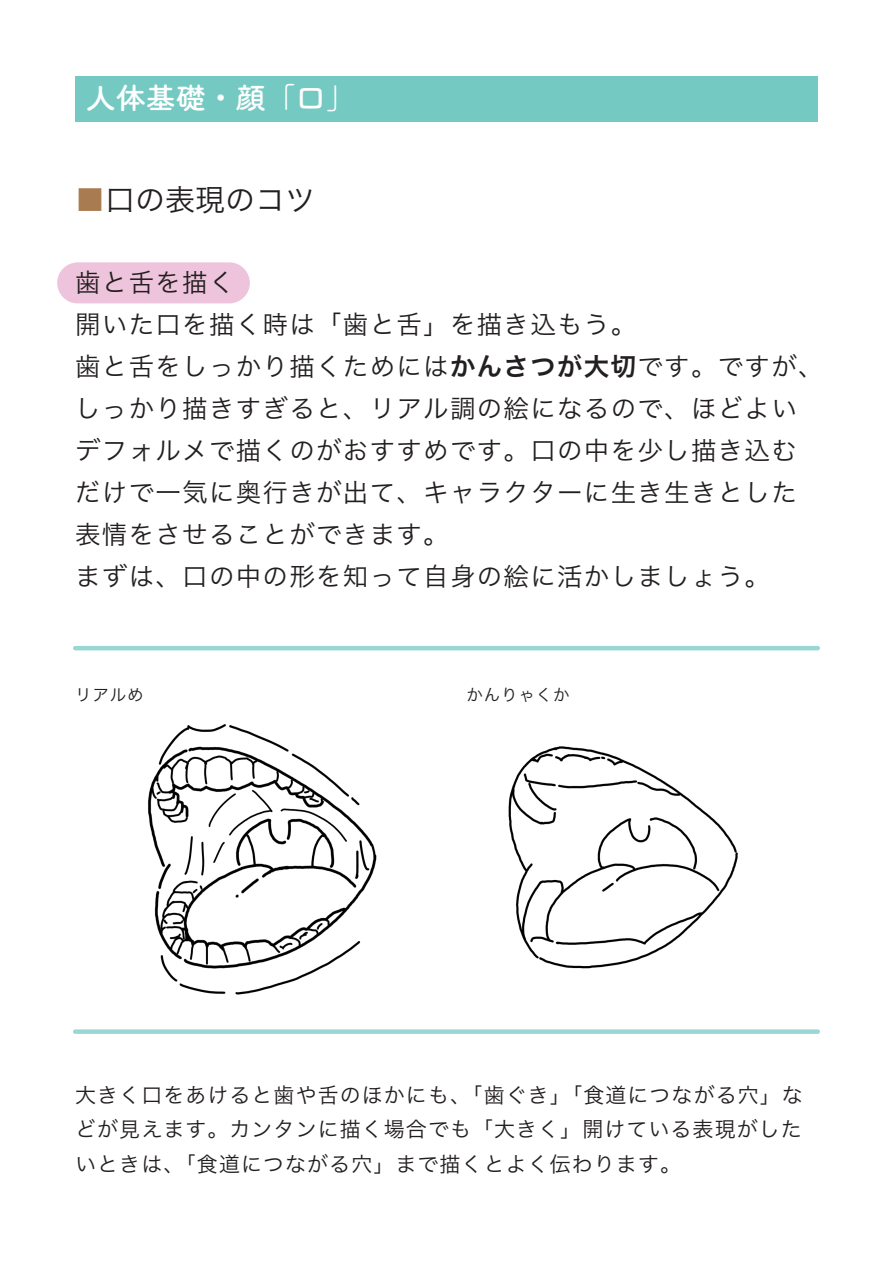
<style>
.page{position:relative;width:893px;height:1263px;background:#fff}
.page>*{position:absolute;margin:0;border:0;box-sizing:border-box;transform-origin:0 0}
.t1{font:700 30px "Tsuku A Rd Gothic";color:#fff}
.t2{font:30px "Hira Kaku Pro N W3";color:#231f20}
.t3{font:25.5px/42px "Hira Kaku Pro N W3";letter-spacing:.05em;color:#231f20}
.t4{font:21px/34.5px "Hira Kaku Pro N W3";letter-spacing:.05em;color:#231f20;text-align:justify}
.t5{font:16.5px "Hira Kaku Pro N W3";letter-spacing:.05em;color:#231f20}
.s1{color:#a97b50}
.s2{font-family:"Hira Kaku Pro N W6"}
</style>
<div class="page">
<div style="left:75px;top:76px;width:743px;height:46px;background:#74cac2"></div>
<img style="left:148px;top:724px;width:229px;height:271px">
<img style="left:508px;top:746px;width:230px;height:223px">
<hr style="left:75px;top:646px;width:743px;height:4px;background:#9ad6d3">
<div style="left:75px;top:1029px;width:743px;height:5px;background:#9ad6d3"></div>
<div style="left:57px;top:262px;width:193px;height:41px;background:#eec4dc;border-radius:21px"></div>
<p class="t1" style="left:86px;top:75px;width:272px">人体基礎・顔「口」</p>
<p class="t2" style="left:75px;top:173px;width:242px"><span class="s1">■</span>口の表現のコツ</p>
<p class="t3" style="left:75px;top:260px;width:750px">歯と舌を描く<br>開いた口を描く時は「歯と舌」を描き込もう。<br>歯と舌をしっかり描くためには<span class="s2">かんさつが大切</span>です。ですが、しっかり描きすぎると、リアル調の絵になるので、ほどよいデフォルメで描くのがおすすめです。口の中を少し描き込むだけで一気に奥行きが出て、キャラクターに生き生きとした表情をさせることができます。<br>まずは、口の中の形を知って自身の絵に活かしましょう。</p>
<p class="t5" style="left:75px;top:680px;width:70px">リアルめ</p>
<p class="t5" style="left:466px;top:680px;width:105px">かんりゃくか</p>
<p class="t4" style="left:75px;top:1076px;width:729px">大きく口をあけると歯や舌のほかにも、「歯ぐき」「食道につながる穴」などが見えます。カンタンに描く場合でも「大きく」開けている表現がしたいときは、「食道につながる穴」まで描くとよく伝わります。</p>
</div>
